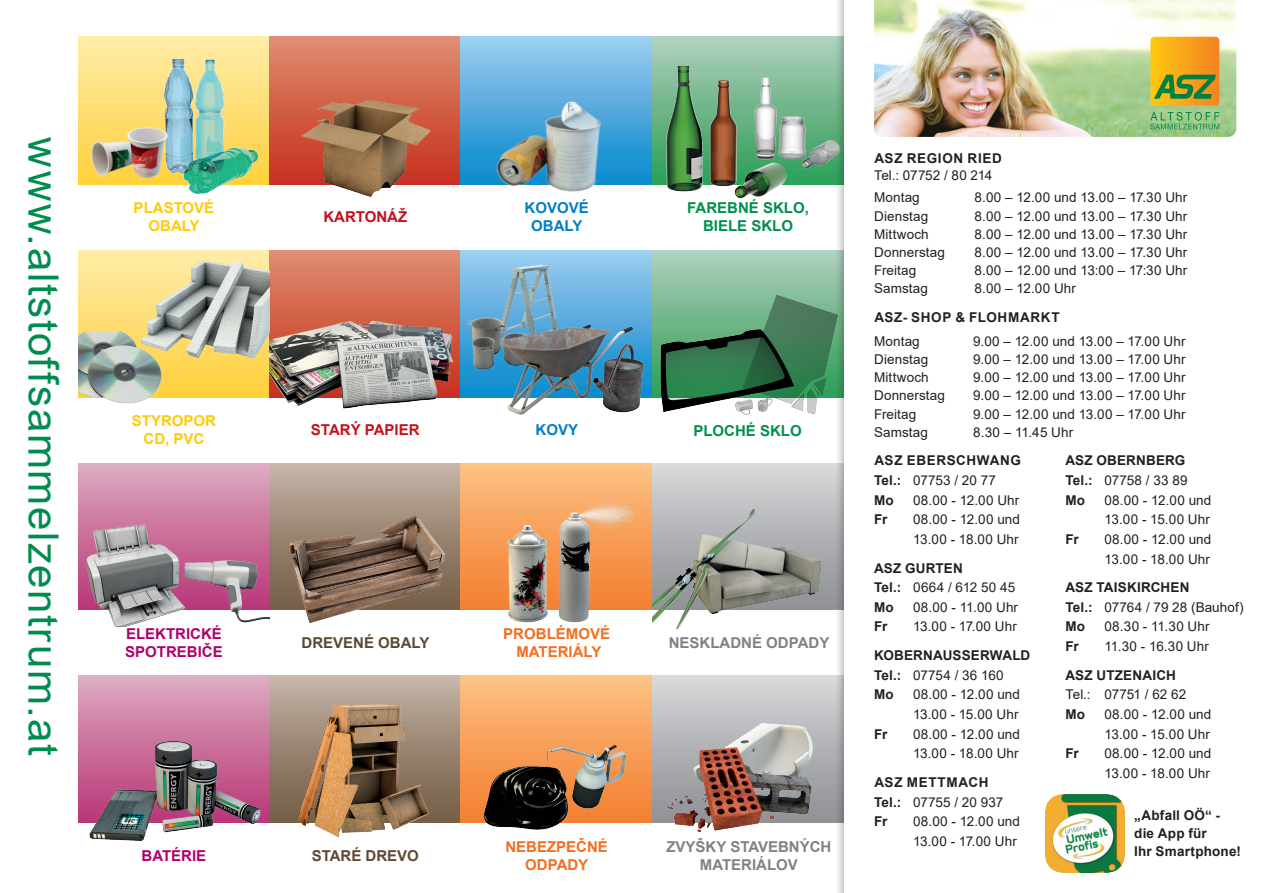
<style>
.page{position:relative;width:1263px;height:893px;background:#fff}
.page>*{position:absolute;margin:0;border:0;box-sizing:border-box;transform-origin:0 0}
.t1{font:42px "Arial";letter-spacing:.04em;color:#008c4e}
.t2{font:700 15px/18px "Arial";color:#808285;text-align:center}
.t3{font:700 15px/18px "Arial";color:#f36e21;text-align:center}
.t4{font:700 15px/18px "Arial";color:#008f4d;text-align:center}
.t5{font:700 15px/18px "Arial";color:#feca0a;text-align:center}
.t6{font:700 15px/18px "Arial";color:#b0016a}
.t7{font:700 15px "Arial";color:#5d4834}
.t8{font:700 15px "Arial";color:#c4121a}
.t9{font:700 15px/18px "Arial";color:#007ec5;text-align:center}
.t10{font:13.5px/19.6px "Arial";letter-spacing:.01em;color:#231f20}
.t11{font:700 13.5px/19.6px "Arial";letter-spacing:.015em;color:#231f20}
.t12{font:700 13.5px/19.6px "Arial";letter-spacing:.045em;color:#231f20}
.t13{font:700 13.5px "Arial";letter-spacing:.05em;color:#231f20}
.s1{font-weight:400}
</style>
<div class="page">
<svg style="left:78px;top:463px;width:192px;height:41px;background:#d89bb7"></svg>
<svg style="left:78px;top:675px;width:192px;height:36px;background:#d99eb9"></svg>
<svg style="left:270px;top:675px;width:191px;height:148px;background:#a79382"></svg>
<svg style="left:270px;top:463px;width:191px;height:147px;background:#b7a494"></svg>
<svg style="left:461px;top:463px;width:191px;height:147px;background:#f9aa67"></svg>
<svg style="left:461px;top:675px;width:191px;height:148px;background:#fab676"></svg>
<svg style="left:652px;top:675px;width:182px;height:148px;background:#cdced0"></svg>
<div style="left:652px;top:462px;width:192px;height:212px;background:#cfd0d2"></div>
<svg style="left:78px;top:250px;width:192px;height:148px;background:#fedd71"></svg>
<svg style="left:270px;top:250px;width:191px;height:148px;background:#d88068"></svg>
<svg style="left:461px;top:250px;width:191px;height:148px;background:#6eb8e5"></svg>
<svg style="left:652px;top:250px;width:182px;height:42px;background:#9dc9af"></svg>
<svg style="left:78px;top:36px;width:192px;height:149px;background:#fde088"></svg>
<div style="left:270px;top:36px;width:191px;height:213px;background:#dd866c"></div>
<svg style="left:461px;top:36px;width:191px;height:149px;background:#75bbe6"></svg>
<svg style="left:652px;top:36px;width:182px;height:149px;background:#a4ccb6"></svg>
<div style="left:71px;top:185px;width:775px;height:65px;background:#fff"></div>
<div style="left:71px;top:398px;width:775px;height:65px;background:#fff"></div>
<div style="left:71px;top:611px;width:775px;height:64px;background:#fff"></div>
<img style="left:874px;top:0;width:362px;height:137px">
<svg style="left:1150px;top:112px;width:69px;height:18px"></svg>
<img style="left:1150px;top:37px;width:69px;height:69px">
<svg style="left:1154px;top:75px;width:62px;height:24px"></svg>
<img style="left:1045px;top:794px;width:79px;height:79px">
<img style="left:154px;top:36px;width:112px;height:158px">
<img style="left:83px;top:105px;width:96px;height:89px">
<img style="left:113px;top:256px;width:157px;height:110px">
<img style="left:78px;top:331px;width:108px;height:73px">
<img style="left:270px;top:292px;width:190px;height:117px">
<img style="left:270px;top:63px;width:190px;height:134px">
<img style="left:482px;top:88px;width:167px;height:104px">
<img style="left:462px;top:257px;width:145px;height:118px">
<img style="left:499px;top:316px;width:153px;height:99px">
<img style="left:797px;top:74px;width:47px;height:111px">
<img style="left:653px;top:56px;width:144px;height:143px">
<img style="left:652px;top:292px;width:192px;height:134px">
<img style="left:78px;top:504px;width:192px;height:122px">
<img style="left:78px;top:711px;width:192px;height:130px">
<img style="left:294px;top:697px;width:143px;height:141px">
<img style="left:270px;top:516px;width:190px;height:107px">
<img style="left:461px;top:722px;width:189px;height:108px">
<img style="left:658px;top:697px;width:176px;height:136px">
<img style="left:652px;top:498px;width:192px;height:134px">
<img style="left:507px;top:497px;width:145px;height:126px">
<h1 class="t1" style="left:72px;top:137px;width:620px;rotate:90deg">www.altstoffsammelzentrum.at</h1>
<p class="t5" style="left:134px;top:199px;width:82px">PLASTOVÉ<br>OBALY</p>
<p class="t5" style="left:132px;top:412px;width:86px">STYROPOR<br>CD, PVC</p>
<p class="t6" style="left:125px;top:625px;width:99px">ELEKTRICKÉ<br>SPOTREBIČE</p>
<p class="t6" style="left:142px;top:846px;width:66px">BATÉRIE</p>
<p class="t8" style="left:323px;top:207px;width:85px">KARTONÁŽ</p>
<p class="t8" style="left:311px;top:419px;width:110px">STARÝ PAPIER</p>
<p class="t7" style="left:301px;top:632px;width:129px">DREVENÉ OBALY</p>
<p class="t7" style="left:312px;top:845px;width:109px">STARÉ DREVO</p>
<p class="t9" style="left:525px;top:199px;width:66px">KOVOVÉ<br>OBALY</p>
<p class="t9" style="left:535px;top:421px;width:44px">KOVY</p>
<p class="t3" style="left:503px;top:625px;width:108px">PROBLÉMOVÉ<br>MATERIÁLY</p>
<p class="t3" style="left:505px;top:837px;width:104px">NEBEZPEČNÉ<br>ODPADY</p>
<p class="t4" style="left:687px;top:199px;width:123px">FAREBNÉ SKLO,<br>BIELE SKLO</p>
<p class="t4" style="left:693px;top:422px;width:110px">PLOCHÉ SKLO</p>
<p class="t2" style="left:669px;top:634px;width:162px">NESKLADNÉ ODPADY</p>
<p class="t2" style="left:666px;top:837px;width:167px">ZVYŠKY STAVEBNÝCH<br>MATERIÁLOV</p>
<p class="t13" style="left:874px;top:149px;width:129px">ASZ REGION RIED</p>
<p class="t10" style="left:874px;top:164px;width:120px;line-height:22.6px">Tel.: 07752 / 80 214<br>Montag</p>
<p class="t10" style="left:974px;top:188px;width:214px">8.00 – 12.00 und 13.00 – 17.30 Uhr</p>
<p class="t10" style="left:874px;top:206px;width:56px">Dienstag</p>
<p class="t10" style="left:974px;top:206px;width:214px">8.00 – 12.00 und 13.00 – 17.30 Uhr</p>
<p class="t10" style="left:874px;top:224px;width:56px">Mittwoch</p>
<p class="t10" style="left:974px;top:224px;width:214px">8.00 – 12.00 und 13.00 – 17.30 Uhr</p>
<p class="t10" style="left:874px;top:242px;width:72px">Donnerstag</p>
<p class="t10" style="left:974px;top:242px;width:214px">8.00 – 12.00 und 13.00 – 17.30 Uhr</p>
<p class="t10" style="left:874px;top:260px;width:44px">Freitag</p>
<p class="t10" style="left:974px;top:260px;width:214px">8.00 – 12.00 und 13:00 – 17:30 Uhr</p>
<p class="t10" style="left:874px;top:278px;width:55px">Samstag</p>
<p class="t10" style="left:974px;top:278px;width:103px">8.00 – 12.00 Uhr</p>
<p class="t13" style="left:874px;top:308px;width:187px">ASZ- SHOP &amp; FLOHMARKT</p>
<p class="t10" style="left:874px;top:331px;width:47px">Montag</p>
<p class="t10" style="left:973px;top:331px;width:214px">9.00 – 12.00 und 13.00 – 17.00 Uhr</p>
<p class="t10" style="left:874px;top:349px;width:56px">Dienstag</p>
<p class="t10" style="left:973px;top:349px;width:214px">9.00 – 12.00 und 13.00 – 17.00 Uhr</p>
<p class="t10" style="left:874px;top:368px;width:56px">Mittwoch</p>
<p class="t10" style="left:973px;top:368px;width:214px">9.00 – 12.00 und 13.00 – 17.00 Uhr</p>
<p class="t10" style="left:874px;top:386px;width:72px">Donnerstag</p>
<p class="t10" style="left:973px;top:386px;width:214px">9.00 – 12.00 und 13.00 – 17.00 Uhr</p>
<p class="t10" style="left:874px;top:404px;width:44px">Freitag</p>
<p class="t10" style="left:973px;top:404px;width:214px">9.00 – 12.00 und 13.00 – 17.00 Uhr</p>
<p class="t10" style="left:874px;top:422px;width:55px">Samstag</p>
<p class="t10" style="left:973px;top:422px;width:102px">8.30 – 11.45 Uhr</p>
<p class="t12" style="left:874px;top:451px;width:149px">ASZ EBERSCHWANG<br>Tel.: <span class="s1">07753 / 20 77<br></span>Mo</p>
<p class="t11" style="left:1065px;top:451px;width:124px">ASZ OBERNBERG<br>Tel.: <span class="s1">07758 / 33 89<br></span>Mo</p>
<p class="t10" style="left:913px;top:490px;width:108px">08.00 - 12.00 Uhr</p>
<p class="t10" style="left:1104px;top:490px;width:108px">08.00 - 12.00 und<br>13.00 - 15.00 Uhr</p>
<p class="t11" style="left:874px;top:510px;width:15px">Fr</p>
<p class="t10" style="left:913px;top:510px;width:108px">08.00 - 12.00 und<br>13.00 - 18.00 Uhr</p>
<p class="t11" style="left:874px;top:558px;width:143px">ASZ GURTEN<br>Tel.: <span class="s1">0664 / 612 50 45<br></span>Mo</p>
<p class="t11" style="left:1065px;top:529px;width:15px">Fr</p>
<p class="t10" style="left:1104px;top:529px;width:108px">08.00 - 12.00 und<br>13.00 - 18.00 Uhr</p>
<p class="t11" style="left:1065px;top:578px;width:180px">ASZ TAISKIRCHEN<br>Tel.: <span class="s1">07764 / 79 28 (Bauhof)<br></span>Mo</p>
<p class="t10" style="left:913px;top:597px;width:106px">08.00 - 11.00 Uhr</p>
<p class="t11" style="left:874px;top:617px;width:15px">Fr</p>
<p class="t10" style="left:913px;top:617px;width:105px">13.00 - 17.00 Uhr</p>
<p class="t11" style="left:874px;top:646px;width:158px">KOBERNAUSSERWALD<br>Tel.: <span class="s1">07754 / 36 160<br></span>Mo</p>
<p class="t10" style="left:1104px;top:617px;width:107px">08.30 - 11.30 Uhr</p>
<p class="t11" style="left:1065px;top:637px;width:15px">Fr</p>
<p class="t10" style="left:1104px;top:636px;width:106px">11.30 - 16.30 Uhr</p>
<p class="t11" style="left:1065px;top:665px;width:112px">ASZ UTZENAICH</p>
<p class="t10" style="left:1065px;top:685px;width:122px">Tel.: 07751 / 62 62</p>
<p class="t11" style="left:1065px;top:704px;width:21px">Mo</p>
<p class="t10" style="left:1104px;top:704px;width:108px">08.00 - 12.00 und<br>13.00 - 15.00 Uhr</p>
<p class="t11" style="left:1065px;top:744px;width:15px">Fr</p>
<p class="t10" style="left:1104px;top:744px;width:108px">08.00 - 12.00 und<br>13.00 - 18.00 Uhr</p>
<p class="t10" style="left:913px;top:685px;width:108px">08.00 - 12.00 und<br>13.00 - 15.00 Uhr</p>
<p class="t11" style="left:874px;top:724px;width:15px">Fr</p>
<p class="t10" style="left:913px;top:724px;width:108px">08.00 - 12.00 und<br>13.00 - 18.00 Uhr</p>
<p class="t12" style="left:874px;top:772px;width:131px">ASZ METTMACH<br>Tel.: <span class="s1">07755 / 20 937<br></span>Fr</p>
<p class="t11" style="left:1134px;top:806px;width:108px;line-height:18.1px">„Abfall OÖ“ - die App für<br>Ihr Smartphone!</p>
<p class="t10" style="left:913px;top:811px;width:108px">08.00 - 12.00 und<br>13.00 - 17.00 Uhr</p>
</div>
